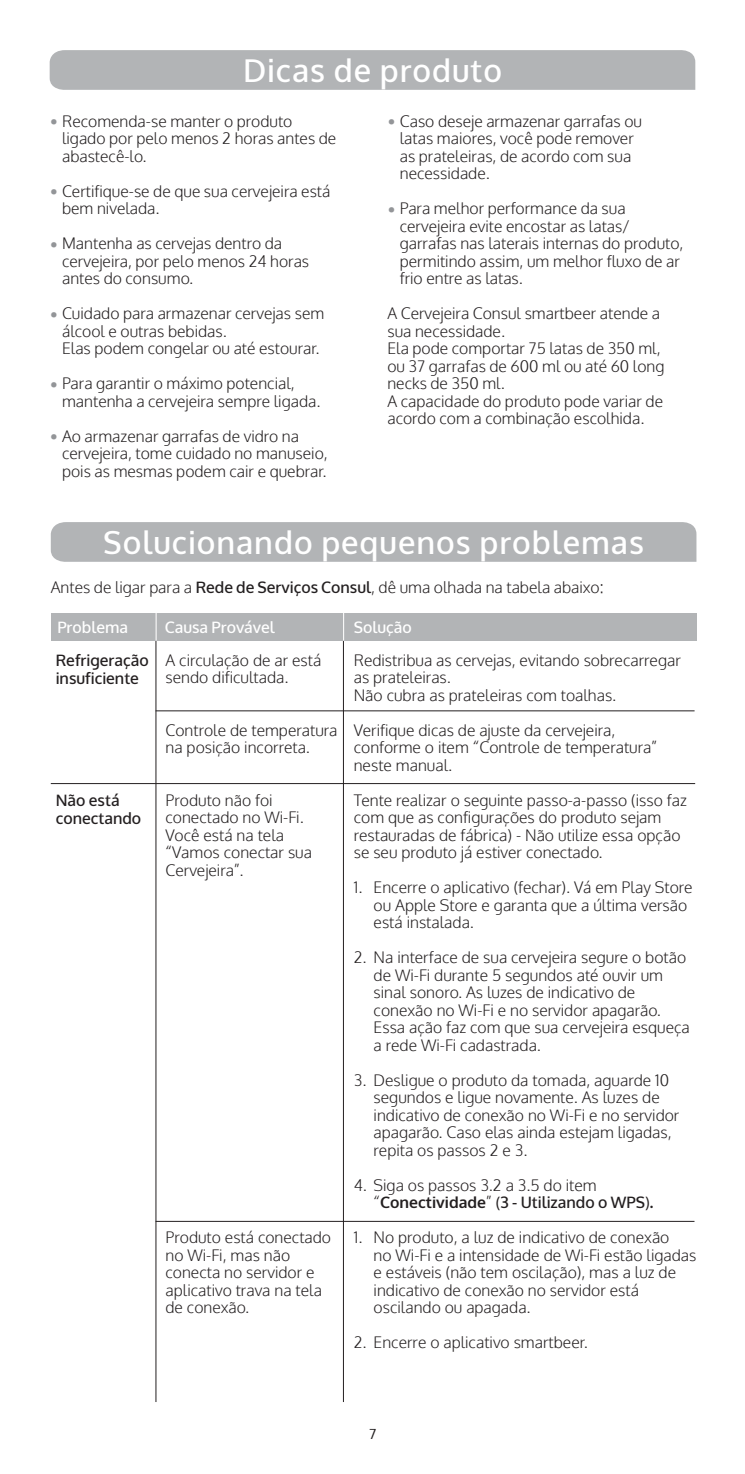
<style>
.page{position:relative;width:745px;height:1474px;background:#fff}
.page>*{position:absolute;margin:0;border:0;box-sizing:border-box;transform-origin:0 0}
.t1{font:500 31.5px "Oxygen";letter-spacing:.03em;color:#fff}
.t2{font:300 15.75px/17.5px "Oxygen";color:#231f20}
.t3{font:500 15.75px/17.5px "Oxygen";color:#231f20}
.t4{font:500 15.75px "Oxygen";color:#fff}
.t5{font:14px "Oxygen";color:#231f20}
.s1{font-size:21px;color:#939598}
.s2{font-weight:500}
.s3{font-weight:700}
.s4{font-weight:400}
</style>
<div class="page">
<div style="left:50px;top:50px;width:644px;height:40px;background:#b2b4b6"></div>
<div style="left:51px;top:522px;width:645px;height:40px;background:#b2b4b6"></div>
<hr style="left:155px;top:640px;width:1px;height:761px;background:#231f20">
<hr style="left:343px;top:641px;width:1px;height:760px;background:#231f20">
<hr style="left:155px;top:710px;width:539px;height:1px;background:#231f20">
<hr style="left:51px;top:783px;width:643px;height:1px;background:#231f20">
<hr style="left:155px;top:1220px;width:539px;height:1px;background:#231f20">
<div style="left:51px;top:613px;width:645px;height:27px;background:#b2b4b6"></div>
<svg style="left:155px;top:613px;width:1px;height:27px"></svg>
<svg style="left:343px;top:613px;width:1px;height:27px"></svg>
<h1 class="t1" style="left:243px;top:50px;width:260px">Dicas de produto</h1>
<p class="t2" style="left:62px;top:112px;width:275px;text-indent:-12px"><span class="s1">•</span> Recomenda-se manter o produto ligado por pelo menos 2 horas antes de abastecê-lo.</p>
<p class="t2" style="left:62px;top:182px;width:270px;text-indent:-12px"><span class="s1">•</span> Certifique-se de que sua cervejeira está bem nivelada.</p>
<p class="t2" style="left:62px;top:234px;width:248px;text-indent:-12px"><span class="s1">•</span> Mantenha as cervejas dentro da cervejeira, por pelo menos 24 horas antes do consumo.</p>
<p class="t2" style="left:62px;top:304px;width:263px;text-indent:-12px"><span class="s1">•</span> Cuidado para armazenar cervejas sem álcool e outras bebidas.<br>Elas podem congelar ou até estourar.</p>
<p class="t2" style="left:62px;top:374px;width:259px;text-indent:-12px"><span class="s1">•</span> Para garantir o máximo potencial, mantenha a cervejeira sempre ligada.</p>
<p class="t2" style="left:62px;top:427px;width:267px;text-indent:-12px"><span class="s1">•</span> Ao armazenar garrafas de vidro na cervejeira, tome cuidado no manuseio, pois as mesmas podem cair e quebrar.</p>
<p class="t2" style="left:399px;top:112px;width:243px;text-indent:-12px"><span class="s1">•</span> Caso deseje armazenar garrafas ou latas maiores, você pode remover as prateleiras, de acordo com sua necessidade.</p>
<p class="t2" style="left:399px;top:199px;width:285px;text-indent:-12px"><span class="s1">•</span> Para melhor performance da sua cervejeira evite encostar as latas/ garrafas nas laterais internas do produto, permitindo assim, um melhor fluxo de ar frio entre as latas.</p>
<p class="t2" style="left:387px;top:304px;width:278px">A Cervejeira Consul smartbeer atende a sua necessidade.<br>Ela pode comportar 75 latas de 350 ml, ou 37 garrafas de 600 ml ou até 60 long necks de 350 ml.<br>A capacidade do produto pode variar de acordo com a combinação escolhida.</p>
<h1 class="t1" style="left:103px;top:521px;width:542px">Solucionando pequenos problemas</h1>
<p class="t2" style="left:51px;top:578px;width:554px">Antes de ligar para a <span class="s2">Rede de Serviços Consul</span>, dê uma olhada na tabela abaixo:</p>
<p class="t4" style="left:57px;top:617px;width:72px">Problema</p>
<p class="t4" style="left:165px;top:617px;width:112px">Causa Provável</p>
<p class="t4" style="left:353px;top:617px;width:59px">Solução</p>
<p class="t3" style="left:56px;top:652px;width:94px">Refrigeração insuficiente</p>
<p class="t3" style="left:56px;top:792px;width:87px">Não está conectando</p>
<p class="t2" style="left:165px;top:650px;width:157px">A circulação de ar está sendo dificultada.</p>
<p class="t2" style="left:165px;top:720px;width:173px">Controle de temperatura na posição incorreta.</p>
<p class="t2" style="left:165px;top:790px;width:148px">Produto não foi conectado no Wi-Fi.<br>Você está na tela “Vamos conectar sua<br>Cervejeira”.</p>
<p class="t2" style="left:165px;top:1228px;width:167px">Produto está conectado no Wi-Fi, mas não conecta no servidor e aplicativo trava na tela de conexão.</p>
<p class="t2" style="left:353px;top:650px;width:328px">Redistribua as cervejas, evitando sobrecarregar as prateleiras.<br>Não cubra as prateleiras com toalhas.</p>
<p class="t2" style="left:353px;top:720px;width:304px">Verifique dicas de ajuste da cervejeira, conforme o item “Controle de temperatura” neste manual.</p>
<p class="t2" style="left:353px;top:790px;width:334px">Tente realizar o seguinte passo-a-passo (isso faz com que as configurações do produto sejam restauradas de fábrica) - Não utilize essa opção se seu produto já estiver conectado.</p>
<p class="t2" style="left:373px;top:878px;width:320px;text-indent:-20px">1. Encerre o aplicativo (fechar). Vá em Play Store ou Apple Store e garanta que a última versão está instalada.</p>
<p class="t2" style="left:373px;top:948px;width:317px;text-indent:-20px">2. Na interface de sua cervejeira segure o botão de Wi-Fi durante 5 segundos até ouvir um sinal sonoro. As luzes de indicativo de conexão no Wi-Fi e no servidor apagarão.<br>Essa ação faz com que sua cervejeira esqueça a rede Wi-Fi cadastrada.</p>
<p class="t2" style="left:373px;top:1070px;width:307px;text-indent:-20px">3. Desligue o produto da tomada, aguarde 10 segundos e ligue novamente. As luzes de indicativo de conexão no Wi-Fi e no servidor apagarão. Caso elas ainda estejam ligadas, repita os passos 2 e 3.</p>
<p class="t2" style="left:373px;top:1175px;width:281px;text-indent:-20px">4. Siga os passos 3.2 a 3.5 do item “<span class="s3">Conectividade</span>” <span class="s4">(</span><span class="s2">3 - Utilizando o WPS</span><span class="s4">)</span><span class="s3">.</span></p>
<p class="t2" style="left:373px;top:1228px;width:324px;text-indent:-20px">1. No produto, a luz de indicativo de conexão<br>no Wi-Fi e a intensidade de Wi-Fi estão ligadas e estáveis (não tem oscilação), mas a luz de indicativo de conexão no servidor está oscilando ou apagada.</p>
<p class="t2" style="left:353px;top:1333px;width:235px">2. Encerre o aplicativo smartbeer.</p>
<p class="t5" style="left:369px;top:1424px;width:9px">7</p>
</div>
